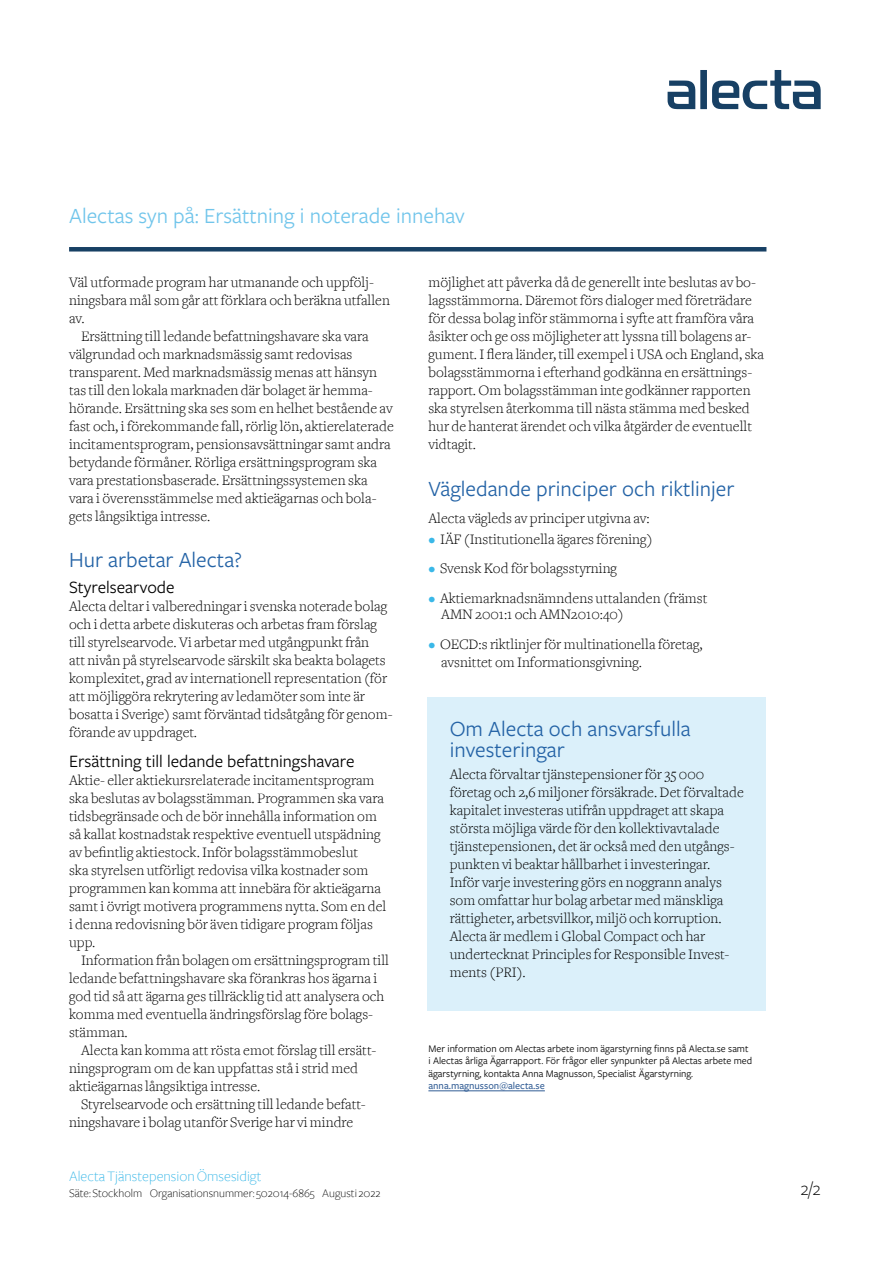
<style>
.page{position:relative;width:893px;height:1263px;background:#fff}
.page>*{position:absolute;margin:0;border:0;box-sizing:border-box;transform-origin:0 0}
.t1{font:22.5px/21px "Freight Sans Pro";color:#2463a6}
.t2{font:22.5px "Freight Sans Pro";color:#71c5eb}
.t3{font:300 19.5px "Freight Sans Pro";color:#000}
.t4{font:18px "Freight Sans Pro";color:#000}
.t5{font:300 15px/18px "Freight Text";color:#000}
.t6{font:300 15px "Freight Sans";color:#3ab8e8}
.t7{font:300 12px "Freight Sans";color:#000}
.t8{font:10.5px/12.6px "Freight Sans Pro";color:#000}
.t9{font:500 10.5px "Freight Sans Pro";color:#325d95}
.s1{color:#3ab8e8}
</style>
<div class="page">
<div style="left:427px;top:697px;width:338px;height:314px;background:#dbf0fa"></div>
<svg style="left:668px;top:70px;width:153px;height:39px"></svg>
<hr style="left:69px;top:247px;width:697px;height:4px;background:#174064">
<hr style="left:428px;top:1090px;width:117px;height:1px;background:#325d95">
<h1 class="t2" style="left:69px;top:201px;width:397px">Alectas syn på: Ersättning i noterade innehav</h1>
<p class="t5" style="left:69px;top:273px;width:323px">Väl utformade program har utmanande och uppfölj&shy;ningsbara mål som går att förklara och beräkna utfallen av.</p>
<p class="t5" style="left:69px;top:327px;width:326px;text-indent:12px">Ersättning till ledande befattningshavare ska vara välgrundad och marknadsmässig samt redovisas transparent. Med marknadsmässig menas att hänsyn tas till den lokala marknaden där bolaget är hemma&shy;hörande. Ersättning ska ses som en helhet bestående av fast och, i förekommande fall, rörlig lön, aktierelaterade incitamentsprogram, pensionsavsättningar samt andra betydande förmåner. Rörliga ersättningsprogram ska vara prestationsbaserade. Ersättningssystemen ska vara i överensstämmelse med aktieägarnas och bola&shy;gets långsiktiga intresse.</p>
<h1 class="t1" style="left:69px;top:549px;width:175px">Hur arbetar Alecta?</h1>
<p class="t4" style="left:69px;top:575px;width:107px">Styrelsearvode</p>
<p class="t5" style="left:69px;top:598px;width:325px">Alecta deltar i valberedningar i svenska noterade bolag och i detta arbete diskuteras och arbetas fram förslag till styrelsearvode. Vi arbetar med utgångpunkt från<br>att nivån på styrelsearvode särskilt ska beakta bolagets komplexitet, grad av internationell representation (för att möjliggöra rekrytering av ledamöter som inte är bosatta i Sverige) samt förväntad tidsåtgång för genom&shy;förande av uppdraget.</p>
<p class="t4" style="left:69px;top:749px;width:287px">Ersättning till ledande befattningshavare</p>
<p class="t5" style="left:69px;top:772px;width:319px">Aktie- eller aktiekursrelaterade incitamentsprogram ska beslutas av bolagsstämman. Programmen ska vara tidsbegränsade och de bör innehålla information om så kallat kostnadstak respektive eventuell utspädning av befintlig aktiestock. Inför bolagsstämmobeslut<br>ska styrelsen utförligt redovisa vilka kostnader som programmen kan komma att innebära för aktieägarna samt i övrigt motivera programmens nytta. Som en del i denna redovisning bör även tidigare program följas upp.</p>
<p class="t5" style="left:69px;top:952px;width:322px;text-indent:12px">Information från bolagen om ersättningsprogram till ledande befattningshavare ska förankras hos ägarna i god tid så att ägarna ges tillräcklig tid att analysera och komma med eventuella ändringsförslag före bolags&shy;stämman.</p>
<p class="t5" style="left:69px;top:1042px;width:309px;text-indent:12px">Alecta kan komma att rösta emot förslag till ersätt&shy;ningsprogram om de kan uppfattas stå i strid med aktieägarnas långsiktiga intresse.</p>
<p class="t5" style="left:69px;top:1096px;width:298px;text-indent:12px">Styrelsearvode och ersättning till ledande befatt&shy;ningshavare i bolag utanför Sverige har vi mindre</p>
<p class="t5" style="left:428px;top:273px;width:337px">möjlighet att påverka då de generellt inte beslutas av bo&shy;lagsstämmorna. Däremot förs dialoger med företrädare för dessa bolag inför stämmorna i syfte att framföra våra åsikter och ge oss möjligheter att lyssna till bolagens ar&shy;gument. I flera länder, till exempel i USA och England, ska bolagsstämmorna i efterhand godkänna en ersättnings&shy;rapport. Om bolagsstämman inte godkänner rapporten ska styrelsen återkomma till nästa stämma med besked hur de hanterat ärendet och vilka åtgärder de eventuellt vidtagit.</p>
<h1 class="t1" style="left:428px;top:478px;width:308px">Vägledande principer och riktlinjer</h1>
<p class="t5" style="left:428px;top:509px;width:223px">Alecta vägleds av principer utgivna av:</p>
<p class="t5" style="left:428px;top:530px;width:226px"><span class="s1">•</span> IÄF (Institutionella ägares förening)</p>
<p class="t5" style="left:428px;top:560px;width:190px"><span class="s1">•</span> Svensk Kod för bolagsstyrning</p>
<p class="t5" style="left:441px;top:590px;width:268px;line-height:16.5px;text-indent:-13px"><span class="s1">•</span> Aktiemarknadsnämndens uttalanden (främst<br>AMN 2001:1 och AMN2010:40)</p>
<p class="t5" style="left:441px;top:635px;width:263px;text-indent:-13px"><span class="s1">•</span> OECD:s riktlinjer för multinationella företag, avsnittet om Informationsgivning.</p>
<h1 class="t1" style="left:450px;top:717px;width:243px">Om Alecta och ansvarsfulla investeringar</h1>
<p class="t5" style="left:450px;top:765px;width:296px">Alecta förvaltar tjänstepensioner för 35 000 företag och 2,6 miljoner försäkrade. Det förvaltade kapitalet investeras utifrån uppdraget att skapa största möjliga värde för den kollektivavtalade tjänstepensionen, det är också med den utgångs&shy;punkten vi beaktar hållbarhet i investeringar.<br>Inför varje investering görs en noggrann analys som omfattar hur bolag arbetar med mänskliga rättigheter, arbetsvillkor, miljö och korruption.<br>Alecta är medlem i Global Compact och har undertecknat Principles for Responsible Invest&shy;ments (PRI).</p>
<p class="t8" style="left:428px;top:1041px;width:325px">Mer information om Alectas arbete inom ägarstyrning finns på Alecta.se samt i Alectas årliga Ägarrapport. För frågor eller synpunkter på Alectas arbete med ägarstyrning, kontakta Anna Magnusson, Specialist Ägarstyrning.</p>
<p class="t9" style="left:428px;top:1079px;width:118px">anna.magnusson@alecta.se</p>
<p class="t6" style="left:69px;top:1168px;width:194px">Alecta Tjänstepension Ömsesidigt</p>
<p class="t7" style="left:69px;top:1187px;width:313px">Säte: Stockholm Organisationsnummer: 502014-6865 Augusti 2022</p>
<h2 class="t3" style="left:800px;top:1176px;width:22px">2/2</h2>
</div>
